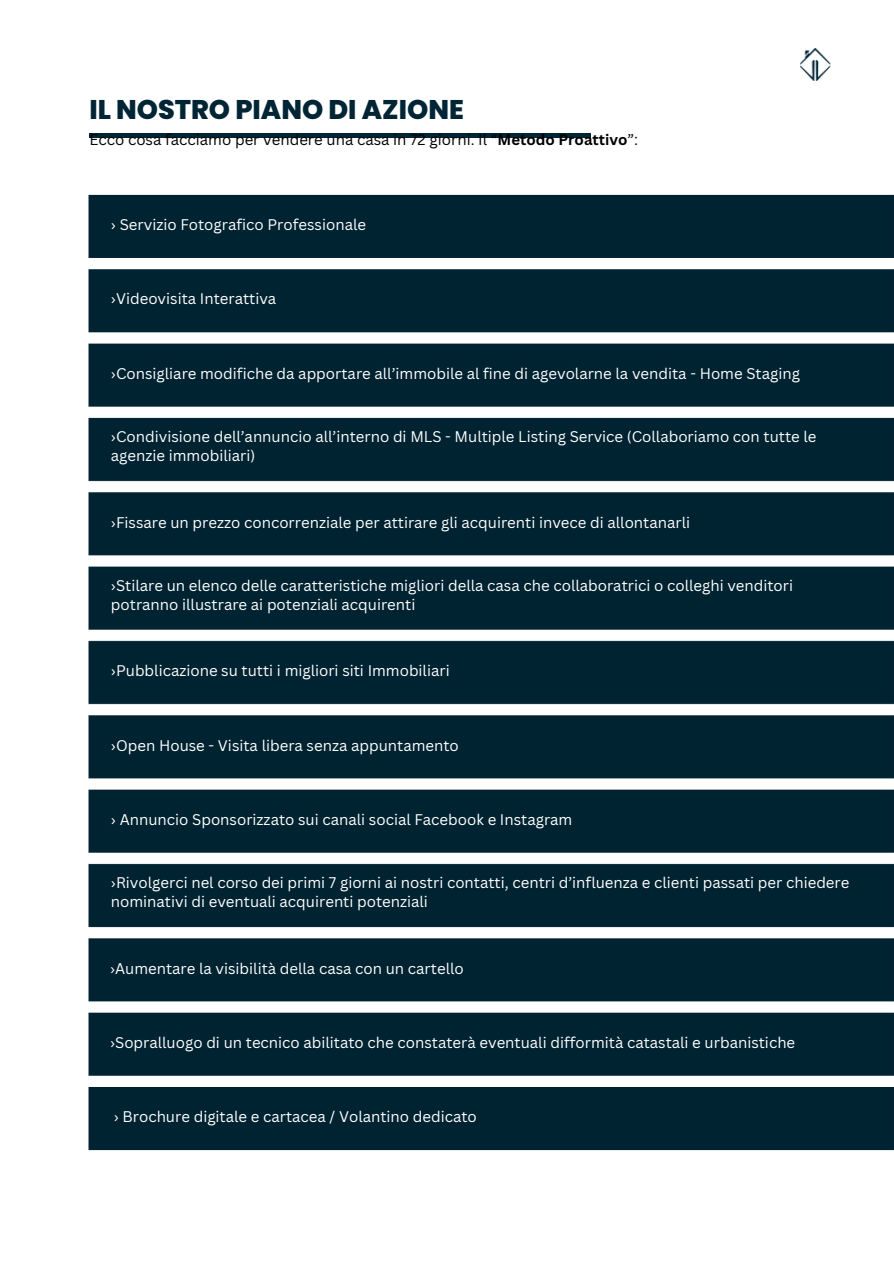
<style>
.page{position:relative;width:894px;height:1264px;background:#fff}
.page>*{position:absolute;margin:0;border:0;box-sizing:border-box;transform-origin:0 0}
.t1{font:800 27px "Poppins";color:#012535}
.t2{font:15px/19.2px "Canva Sans";color:#fff}
.t3{font:15px "Canva Sans";color:#000}
.s1{font-weight:700}
</style>
<div class="page">
<img style="left:88px;top:194px;width:805px;height:957px">
<div style="left:89px;top:133px;width:501px;height:5px;background:#012535"></div>
<img style="left:800px;top:48px;width:31px;height:33px">
<p class="t1" style="left:89px;top:91px;width:376px">IL NOSTRO PIANO DI AZIONE</p>
<p class="t3" style="left:89px;top:129px;width:550px">Ecco cosa facciamo per vendere una casa in 72 giorni. Il “<span class="s1">Metodo Proattivo</span>”:</p>
<h1 class="t2" style="left:111px;top:215px;width:256px">› Servizio Fotografico Professionale</h1>
<h1 class="t2" style="left:111px;top:289px;width:167px">›Videovisita Interattiva</h1>
<h1 class="t2" style="left:111px;top:363px;width:690px">›Consigliare modifiche da apportare all’immobile al fine di agevolarne la vendita - Home Staging</h1>
<h1 class="t2" style="left:111px;top:427px;width:706px">›Condivisione dell’annuncio all’interno di MLS - Multiple Listing Service (Collaboriamo con tutte le agenzie immobiliari)</h1>
<h1 class="t2" style="left:111px;top:512px;width:580px">›Fissare un prezzo concorrenziale per attirare gli acquirenti invece di allontanarli</h1>
<h1 class="t2" style="left:111px;top:575px;width:683px">›Stilare un elenco delle caratteristiche migliori della casa che collaboratrici o colleghi venditori potranno illustrare ai potenziali acquirenti</h1>
<h1 class="t2" style="left:111px;top:660px;width:340px">›Pubblicazione su tutti i migliori siti Immobiliari</h1>
<h1 class="t2" style="left:111px;top:735px;width:349px">›Open House - Visita libera senza appuntamento</h1>
<h1 class="t2" style="left:111px;top:809px;width:463px">› Annuncio Sponsorizzato sui canali social Facebook e Instagram</h1>
<h1 class="t2" style="left:111px;top:872px;width:739px">›Rivolgerci nel corso dei primi 7 giorni ai nostri contatti, centri d’influenza e clienti passati per chiedere nominativi di eventuali acquirenti potenziali</h1>
<h1 class="t2" style="left:110px;top:958px;width:355px">›Aumentare la visibilità della casa con un cartello</h1>
<h1 class="t2" style="left:110px;top:1032px;width:686px">›Sopralluogo di un tecnico abilitato che constaterà eventuali difformità catastali e urbanistiche</h1>
<h1 class="t2" style="left:114px;top:1106px;width:364px">› Brochure digitale e cartacea / Volantino dedicato</h1>
</div>
